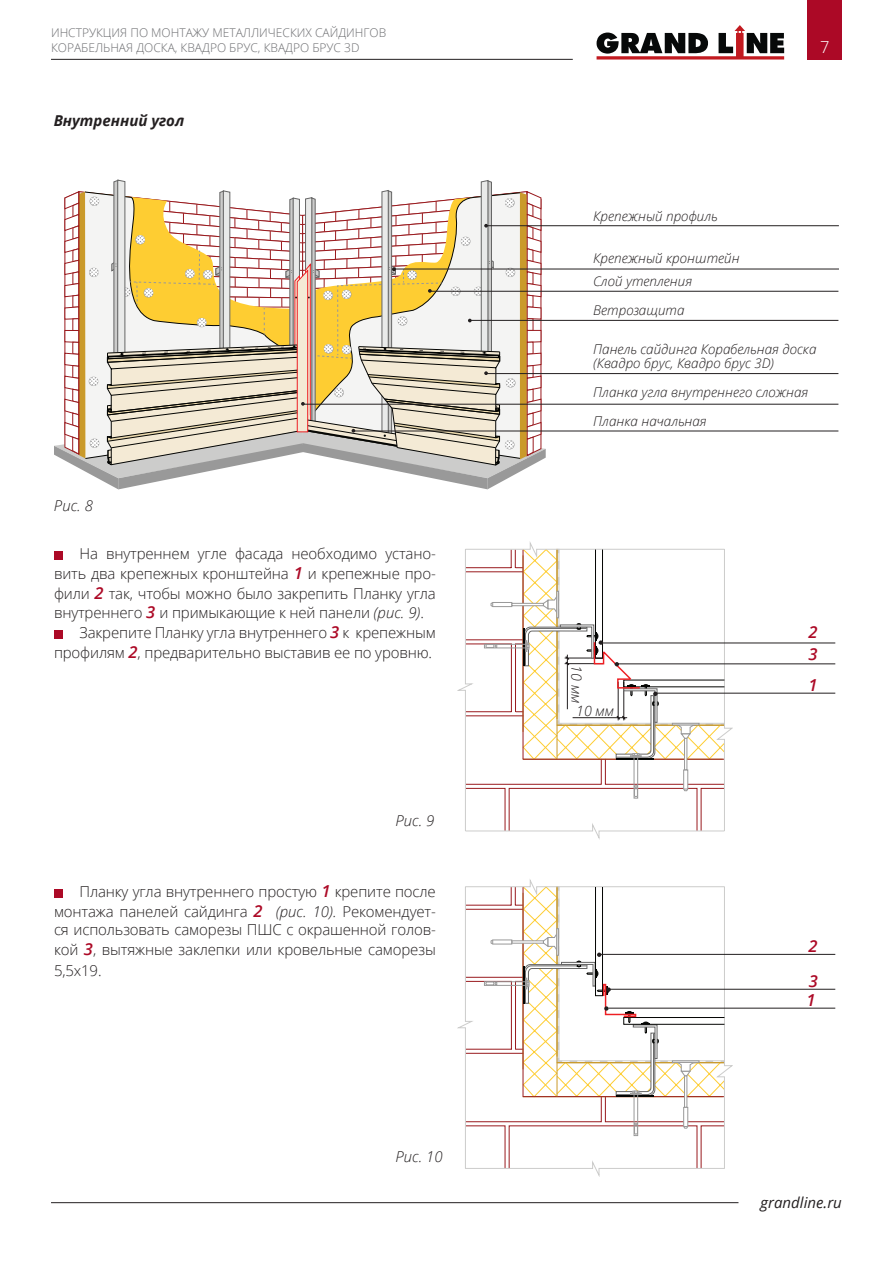
<style>
.page{position:relative;width:893px;height:1263px;background:#fff}
.page>*{position:absolute;margin:0;border:0;box-sizing:border-box;transform-origin:0 0}
.t1{font:italic 600 16.5px/22.6px "Open Sans";color:#ac0926}
.t2{font:300 16.5px "Open Sans";color:#fff}
.t3{font:300 15px/19.8px "Open Sans";letter-spacing:-.01em;color:#231f20;text-align:right}
.t4{font:italic 300 15px "Open Sans";color:#231f20}
.t5{font:italic 700 15px "Open Sans";color:#231f20}
.t6{font:italic 15px "Open Sans";color:#231f20}
.t7{font:italic 300 14.25px "Open Sans";color:#231f20}
.t8{font:italic 300 13.35px/13.5px "Open Sans";color:#231f20}
.t9{font:300 12px/14.4px "Open Sans";color:#6c6d70}
.s1{font-weight:600;font-style:italic;font-size:16.5px;color:#ac0926}
.s2{font-style:italic}
</style>
<div class="page">
<hr style="left:51px;top:59px;width:522px;height:1px;background:#231f20">
<hr style="left:51px;top:1202px;width:687px;height:1px;background:#231f20">
<svg style="left:597px;top:25px;width:187px;height:35px"></svg>
<div style="left:808px;top:0;width:34px;height:60px;background:#ac0926"></div>
<svg style="left:457px;top:879px;width:276px;height:298px"></svg>
<div style="left:484px;top:981px;width:42px;height:5px;border:1px solid #999"></div>
<svg style="left:485px;top:981px;width:12px;height:4px"></svg>
<div style="left:684px;top:1075px;width:3px;height:32px;background:#fff;border:1px solid #999"></div>
<svg style="left:683px;top:1107px;width:5px;height:22px"></svg>
<div style="left:512px;top:940px;width:32px;height:3px;background:#fff;border:1px solid #999"></div>
<svg style="left:490px;top:939px;width:22px;height:5px"></svg>
<svg style="left:457px;top:542px;width:276px;height:297px"></svg>
<div style="left:484px;top:644px;width:42px;height:4px;border:1px solid #999"></div>
<svg style="left:485px;top:644px;width:12px;height:4px"></svg>
<div style="left:684px;top:738px;width:3px;height:32px;background:#fff;border:1px solid #999"></div>
<svg style="left:683px;top:769px;width:5px;height:22px"></svg>
<div style="left:512px;top:603px;width:32px;height:3px;background:#fff;border:1px solid #999"></div>
<svg style="left:490px;top:602px;width:22px;height:5px"></svg>
<hr style="left:599px;top:643px;width:236px;height:1px;background:#231f20">
<hr style="left:655px;top:693px;width:180px;height:1px;background:#231f20">
<hr style="left:609px;top:989px;width:226px;height:1px;background:#231f20">
<hr style="left:599px;top:954px;width:236px;height:1px;background:#231f20">
<hr style="left:615px;top:663px;width:220px;height:1px;background:#231f20">
<hr style="left:608px;top:1008px;width:227px;height:1px;background:#231f20">
<hr style="left:470px;top:320px;width:368px;height:1px;background:#231f20">
<hr style="left:430px;top:291px;width:408px;height:1px;background:#231f20">
<hr style="left:486px;top:373px;width:352px;height:1px;background:#231f20">
<hr style="left:303px;top:404px;width:535px;height:1px;background:#231f20">
<hr style="left:392px;top:269px;width:447px;height:1px;background:#231f20">
<hr style="left:486px;top:225px;width:353px;height:1px;background:#231f20">
<hr style="left:353px;top:431px;width:485px;height:1px;background:#231f20">
<div style="left:54px;top:551px;width:8px;height:8px;background:#ac0926"></div>
<div style="left:54px;top:630px;width:8px;height:8px;background:#ac0926"></div>
<div style="left:54px;top:889px;width:8px;height:8px;background:#ac0926"></div>
<svg style="left:522px;top:886px;width:203px;height:212px"></svg>
<svg style="left:54px;top:179px;width:492px;height:310px"></svg>
<svg style="left:522px;top:548px;width:203px;height:212px"></svg>
<p class="t9" style="left:51px;top:25px;width:337px">ИНСТРУКЦИЯ ПО МОНТАЖУ МЕТАЛЛИЧЕСКИХ САЙДИНГОВ<br>КОРАБЕЛЬНАЯ ДОСКА, КВАДРО БРУС, КВАДРО БРУС 3D</p>
<p class="t5" style="left:54px;top:110px;width:132px">Внутренний угол</p>
<p class="t4" style="left:54px;top:495px;width:40px">Рис. 8</p>
<p class="t3" style="left:80px;top:543px;width:358px">На внутреннем угле фасада необходимо устано-</p>
<p class="t3" style="left:54px;top:563px;width:383px">вить два крепежных кронштейна <span class="s1">1</span> и крепежные про-</p>
<p class="t3" style="left:54px;top:583px;width:383px">фили <span class="s1">2</span> так, чтобы можно было закрепить Планку угла</p>
<p class="t3" style="left:54px;top:603px;width:371px">внутреннего <span class="s1">3</span> и примыкающие к ней панели <span class="s2">(рис. 9)</span>.</p>
<p class="t3" style="left:80px;top:622px;width:358px">Закрепите Планку угла внутреннего <span class="s1">3</span> к крепежным</p>
<p class="t3" style="left:54px;top:642px;width:380px">профилям <span class="s1">2</span>, предварительно выставив ее по уровню.</p>
<p class="t4" style="left:395px;top:810px;width:40px">Рис. 9</p>
<p class="t3" style="left:54px;top:881px;width:383px">Планку угла внутреннего простую <span class="s1">1</span> крепите после монтажа панелей сайдинга <span class="s1">2</span> <span class="s2">(рис. 10).</span> Рекомендует-</p>
<p class="t3" style="left:54px;top:919px;width:383px;text-align:left">ся использовать саморезы ПШС с окрашенной голов&shy;кой <span class="s1">3</span>, вытяжные заклепки или кровельные саморезы</p>
<p class="t3" style="left:54px;top:960px;width:49px">5,5х19.</p>
<p class="t4" style="left:395px;top:1146px;width:49px">Рис. 10</p>
<p class="t8" style="left:593px;top:209px;width:126px">Крепежный профиль</p>
<p class="t8" style="left:593px;top:246px;width:148px;line-height:23px">Крепежный кронштейн<br>Слой утепления</p>
<p class="t8" style="left:593px;top:303px;width:93px">Ветрозащита</p>
<p class="t2" style="left:820px;top:36px;width:11px">7</p>
<p class="t8" style="left:593px;top:342px;width:225px">Панель сайдинга Корабельная доска (Квадро брус, Квадро брус 3D)</p>
<p class="t8" style="left:593px;top:385px;width:217px">Планка угла внутреннего сложная</p>
<p class="t8" style="left:593px;top:414px;width:115px">Планка начальная</p>
<p class="t7" style="left:586px;top:665px;width:39px;rotate:90deg">10 мм</p>
<p class="t7" style="left:576px;top:701px;width:39px">10 мм</p>
<p class="t1" style="left:808px;top:620px;width:11px">2<br>3</p>
<p class="t1" style="left:808px;top:673px;width:11px">1</p>
<p class="t1" style="left:809px;top:934px;width:11px">2</p>
<p class="t1" style="left:809px;top:969px;width:11px">3</p>
<p class="t1" style="left:806px;top:988px;width:11px">1</p>
<p class="t6" style="left:761px;top:1192px;width:83px">grandline.ru</p>
</div>
